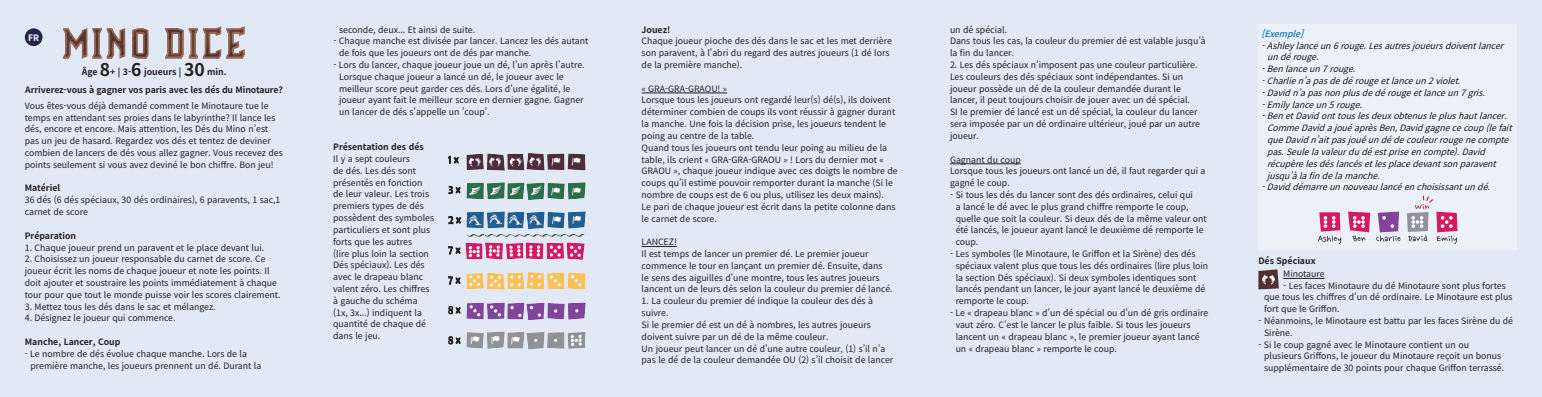
<style>
.page{position:relative;width:1542px;height:397px;background:#fff}
.page>*{position:absolute;margin:0;border:0;box-sizing:border-box;transform-origin:0 0}
.들여쓰기{font:8.75px/11.9px "Noto Sans CJ Kkr";color:#231f20}
.들여쓰기-2{font:italic 600 8.75px/11.8px "Noto Sans CJ Kkr";color:#000}
.들여쓰기-3{font:700 8.75px "Noto Sans CJ Kkr";color:#231f20}
.t1{font:italic 500 8.75px "Noto Sans CJ Kkr";color:#0072bc}
.t2{font:700 8.75px "Noto Sans CJ Kkr";color:#fff}
.s1{font-size:17.5px}
</style>
<div class="page">
<div style="left:0;top:0;width:1541px;height:397px;background:#e1e9f6"></div>
<div style="left:1258px;top:25px;width:259px;height:225px;background:#ecf1f9"></div>
<img style="left:63px;top:26px;width:182px;height:32px">
<hr style="left:641px;top:93px;width:86px;height:1px;background:#231f20">
<hr style="left:641px;top:246px;width:36px;height:1px;background:#231f20">
<hr style="left:950px;top:164px;width:70px;height:1px;background:#231f20">
<hr style="left:1283px;top:278px;width:41px;height:1px;background:#231f20">
<div style="left:25px;top:28px;width:18px;height:18px;background:#26234f;border-radius:50%"></div>
<svg style="left:1318px;top:212px;width:23px;height:32px"></svg>
<svg style="left:1348px;top:212px;width:22px;height:29px"></svg>
<svg style="left:1376px;top:212px;width:24px;height:30px"></svg>
<svg style="left:1407px;top:196px;width:50px;height:48px"></svg>
<svg style="left:1258px;top:269px;width:20px;height:20px"></svg>
<img style="left:448px;top:153px;width:138px;height:196px">
<p class="t2" style="left:28px;top:32px;width:13px">FR</p>
<p class="들여쓰기-3" style="left:82px;top:67px;width:146px">Âge <span class="s1">8</span>+ | 3-<span class="s1">6</span> joueurs | <span class="s1">30</span> min.</p>
<p class="들여쓰기-3" style="left:25px;top:85px;width:259px">Arriverez-vous à gagner vos paris avec les dés du Minotaure?</p>
<p class="들여쓰기" style="left:25px;top:100px;width:259px">Vous êtes-vous déjà demandé comment le Minotaure tue le temps en attendant ses proies dans le labyrinthe? Il lance les dés, encore et encore. Mais attention, les Dés du Mino n’est pas un jeu de hasard. Regardez vos dés et tentez de deviner combien de lancers de dés vous allez gagner. Vous recevez des points seulement si vous avez deviné le bon chiffre. Bon jeu!</p>
<p class="들여쓰기-3" style="left:25px;top:183px;width:37px">Matériel</p>
<p class="들여쓰기" style="left:25px;top:194px;width:257px">36 dés (6 dés spéciaux, 30 dés ordinaires), 6 paravents, 1 sac,1 carnet de score</p>
<p class="들여쓰기-3" style="left:25px;top:230px;width:53px">Préparation</p>
<p class="들여쓰기" style="left:25px;top:241px;width:241px">1. Chaque joueur prend un paravent et le place devant lui.</p>
<p class="들여쓰기" style="left:25px;top:253px;width:257px">2. Choisissez un joueur responsable du carnet de score. Ce joueur écrit les noms de chaque joueur et note les points. Il doit ajouter et soustraire les points immédiatement à chaque tour pour que tout le monde puisse voir les scores clairement.</p>
<p class="들여쓰기" style="left:25px;top:301px;width:192px">3. Mettez tous les dés dans le sac et mélangez.</p>
<p class="들여쓰기" style="left:25px;top:312px;width:152px">4. Désignez le joueur qui commence.</p>
<p class="들여쓰기-3" style="left:25px;top:337px;width:97px">Manche, Lancer, Coup</p>
<p class="들여쓰기" style="left:30px;top:348px;width:232px;text-indent:-6px">- Le nombre de dés évolue chaque manche. Lors de la première manche, les joueurs prennent un dé. Durant la</p>
<p class="들여쓰기" style="left:339px;top:24px;width:137px">seconde, deux... Et ainsi de suite.</p>
<p class="들여쓰기" style="left:339px;top:35px;width:251px;text-indent:-6px">- Chaque manche est divisée par lancer. Lancez les dés autant de fois que les joueurs ont de dés par manche.</p>
<p class="들여쓰기" style="left:339px;top:59px;width:247px;text-indent:-6px">- Lors du lancer, chaque joueur joue un dé, l'un après l'autre.<br>Lorsque chaque joueur a lancé un dé, le joueur avec le meilleur score peut garder ces dés. Lors d'une égalité, le joueur ayant fait le meilleur score en dernier gagne. Gagner un lancer de dés s'appelle un 'coup'.</p>
<p class="들여쓰기-3" style="left:333px;top:142px;width:92px">Présentation des dés</p>
<p class="들여쓰기" style="left:333px;top:153px;width:102px">Il y a sept couleurs<br>de dés. Les dés sont présentés en fonction de leur valeur. Les trois premiers types de dés possèdent des symboles particuliers et sont plus forts que les autres<br>(lire plus loin la section<br>Dés spéciaux). Les dés avec le drapeau blanc valent zéro. Les chiffres à gauche du schéma (1x, 3x...) indiquent la quantité de chaque dé dans le jeu.</p>
<p class="들여쓰기-3" style="left:641px;top:24px;width:30px">Jouez!</p>
<p class="들여쓰기" style="left:641px;top:35px;width:252px">Chaque joueur pioche des dés dans le sac et les met derrière son paravent, à l'abri du regard des autres joueurs (1 dé lors de la première manche).</p>
<p class="들여쓰기" style="left:641px;top:83px;width:87px">« GRA-GRA-GRAOU! »</p>
<p class="들여쓰기" style="left:641px;top:94px;width:255px">Lorsque tous les joueurs ont regardé leur(s) dé(s), ils doivent déterminer combien de coups ils vont réussir à gagner durant la manche. Une fois la décision prise, les joueurs tendent le poing au centre de la table.</p>
<p class="들여쓰기" style="left:641px;top:142px;width:257px">Quand tous les joueurs ont tendu leur poing au milieu de la table, ils crient « GRA-GRA-GRAOU » ! Lors du dernier mot « GRAOU », chaque joueur indique avec ces doigts le nombre de coups qu’il estime pouvoir remporter durant la manche (Si le nombre de coups est de 6 ou plus, utilisez les deux mains).</p>
<p class="들여쓰기" style="left:641px;top:201px;width:255px">Le pari de chaque joueur est écrit dans la petite colonne dans le carnet de score.</p>
<p class="들여쓰기" style="left:641px;top:236px;width:37px">LANCEZ!</p>
<p class="들여쓰기" style="left:641px;top:248px;width:252px">Il est temps de lancer un premier dé. Le premier joueur commence le tour en lançant un premier dé. Ensuite, dans<br>le sens des aiguilles d'une montre, tous les autres joueurs lancent un de leurs dés selon la couleur du premier dé lancé.</p>
<p class="들여쓰기" style="left:641px;top:295px;width:233px">1. La couleur du premier dé indique la couleur des dés à suivre.</p>
<p class="들여쓰기" style="left:641px;top:319px;width:231px">Si le premier dé est un dé à nombres, les autres joueurs doivent suivre par un dé de la même couleur.</p>
<p class="들여쓰기" style="left:641px;top:342px;width:253px">Un joueur peut lancer un dé d’une autre couleur, (1) s’il n’a pas le dé de la couleur demandée OU (2) s’il choisit de lancer</p>
<p class="들여쓰기" style="left:950px;top:24px;width:58px">un dé spécial.</p>
<p class="들여쓰기" style="left:950px;top:35px;width:257px">Dans tous les cas, la couleur du premier dé est valable jusqu’à la fin du lancer.</p>
<p class="들여쓰기" style="left:950px;top:59px;width:249px">2. Les dés spéciaux n’imposent pas une couleur particulière.</p>
<p class="들여쓰기" style="left:950px;top:71px;width:251px">Les couleurs des dés spéciaux sont indépendantes. Si un joueur possède un dé de la couleur demandée durant le lancer, il peut toujours choisir de jouer avec un dé spécial.<br>SI le premier dé lancé est un dé spécial, la couleur du lancer sera imposée par un dé ordinaire ultérieur, joué par un autre joueur.</p>
<p class="들여쓰기" style="left:950px;top:153px;width:72px">Gagnant du coup</p>
<p class="들여쓰기" style="left:950px;top:165px;width:257px">Lorsque tous les joueurs ont lancé un dé, il faut regarder qui a gagné le coup.</p>
<p class="들여쓰기" style="left:955px;top:189px;width:253px;text-indent:-6px">- Si tous les dés du lancer sont des dés ordinaires, celui qui<br>a lancé le dé avec le plus grand chiffre remporte le coup, quelle que soit la couleur. Si deux dés de la même valeur ont été lancés, le joueur ayant lancé le deuxième dé remporte le coup.</p>
<p class="들여쓰기" style="left:955px;top:248px;width:254px;text-indent:-6px">- Les symboles (le Minotaure, le Griffon et la Sirène) des dés spéciaux valent plus que tous les dés ordinaires (lire plus loin la section Dés spéciaux). Si deux symboles identiques sont lancés pendant un lancer, le jour ayant lancé le deuxième dé remporte le coup.</p>
<p class="들여쓰기" style="left:955px;top:307px;width:254px;text-indent:-6px">- Le « drapeau blanc » d’un dé spécial ou d’un dé gris ordinaire vaut zéro. C’est le lancer le plus faible. Si tous les joueurs lancent un « drapeau blanc », le premier joueur ayant lancé un « drapeau blanc » remporte le coup.</p>
<p class="t1" style="left:1261px;top:29px;width:50px">[Exemple]</p>
<p class="들여쓰기-2" style="left:1267px;top:40px;width:244px;text-indent:-6px">-Ashleylanceun6rouge.Lesautresjoueursdoiventlancer undérouge.</p>
<p class="들여쓰기-2" style="left:1261px;top:63px;width:102px">-Benlanceun7rouge.</p>
<p class="들여쓰기-2" style="left:1261px;top:75px;width:207px">-Charlien’apasdedérougeetlanceun2violet.</p>
<p class="들여쓰기-2" style="left:1261px;top:87px;width:231px">-Davidn’apasnonplusdedérougeetlanceun7gris.</p>
<p class="들여쓰기-2" style="left:1261px;top:99px;width:109px">-Emilylanceun5rouge.</p>
<p class="들여쓰기-2" style="left:1267px;top:111px;width:253px;text-indent:-6px">-BenetDavidonttouslesdeuxobtenusleplushautlancer.<br>CommeDavidajouéaprèsBen,Davidgagnececoup(lefait queDavidn’aitpasjouéundédecouleurrougenecompte pas.Seulelavaleurdudéestpriseencompte).David récupèrelesdéslancésetlesplacedevantsonparavent jusqu’àlafindelamanche.</p>
<p class="들여쓰기-2" style="left:1261px;top:181px;width:237px">-Daviddémarreunnouveaulancéenchoisissantundé.</p>
<p class="들여쓰기-3" style="left:1258px;top:256px;width:59px">Dés Spéciaux</p>
<p class="들여쓰기" style="left:1283px;top:268px;width:43px">Minotaure</p>
<p class="들여쓰기" style="left:1264px;top:280px;width:250px;line-height:11.5px;text-indent:19px">- Les faces Minotaure du dé Minotaure sont plus fortes que tous les chiffres d’un dé ordinaire. Le Minotaure est plus fort que le Griffon.</p>
<p class="들여쓰기" style="left:1264px;top:315px;width:250px;text-indent:-6px">- Néanmoins, le Minotaure est battu par les faces Sirène du dé<br>Sirène.</p>
<p class="들여쓰기" style="left:1264px;top:338px;width:242px;text-indent:-6px">- Si le coup gagné avec le Minotaure contient un ou plusieurs Griffons, le joueur du Minotaure reçoit un bonus supplémentaire de 30 points pour chaque Griffon terrassé.</p>
</div>
